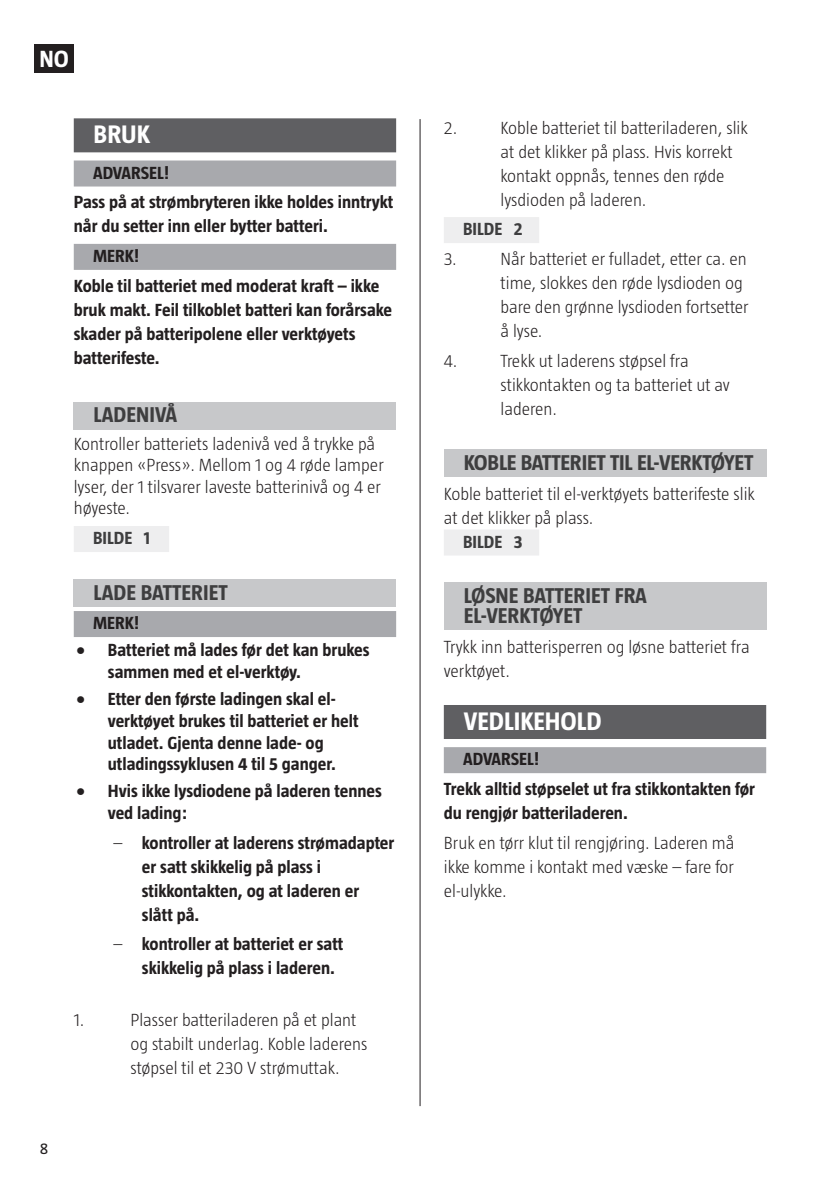
<style>
.page{position:relative;width:840px;height:1191px;background:#fff}
.page>*{position:absolute;margin:0;border:0;box-sizing:border-box;transform-origin:0 0}
.Rubrik{font:700 26px "Taz";color:#fff}
.t1{font:700 24px "Taz";color:#fff}
.Underrubrik{font:700 22px/20px "Taz";letter-spacing:-.01em;color:#3e3e3f}
.Brödtext{font:300 18px/24px "Taz";color:#231f20}
.Brödtext__VARNING__O{font:700 18px/24px "Taz";color:#231f20}
.t2{font:700 18px "Taz";color:#3e3e3f}
.VARNING__NO{font:700 18px "Taz";color:#231f20}
.OBS__NO{font:700 18px "Taz";color:#231f20}
.t3{font:16px "Taz";color:#231f20}
.s1{font-weight:300}
</style>
<div class="page">
<div style="left:35px;top:44px;width:39px;height:29px;background:#231f20"></div>
<hr style="left:419px;top:119px;width:1px;height:987px;background:#231f20">
<div style="left:443px;top:217px;width:96px;height:26px;background:#eeeeef"></div>
<div style="left:443px;top:449px;width:322px;height:28px;background:#c7c8ca"></div>
<div style="left:443px;top:529px;width:96px;height:26px;background:#eeeeef"></div>
<div style="left:443px;top:582px;width:322px;height:48px;background:#c7c8ca"></div>
<div style="left:443px;top:705px;width:322px;height:34px;background:#5f5f62"></div>
<div style="left:443px;top:747px;width:322px;height:26px;background:#a8a9ad"></div>
<div style="left:74px;top:118px;width:322px;height:34px;background:#5f5f62"></div>
<div style="left:74px;top:160px;width:322px;height:26px;background:#a8a9ad"></div>
<div style="left:74px;top:244px;width:322px;height:26px;background:#a8a9ad"></div>
<div style="left:74px;top:402px;width:322px;height:27px;background:#c7c8ca"></div>
<div style="left:74px;top:526px;width:95px;height:26px;background:#eeeeef"></div>
<div style="left:74px;top:579px;width:322px;height:28px;background:#c7c8ca"></div>
<div style="left:74px;top:611px;width:322px;height:26px;background:#a8a9ad"></div>
<h2 class="t1" style="left:39px;top:45px;width:31px">NO</h2>
<p class="Rubrik" style="left:94px;top:120px;width:58px">BRUK</p>
<p class="VARNING__NO" style="left:93px;top:162px;width:78px">ADVARSEL!</p>
<p class="Brödtext__VARNING__O" style="left:74px;top:190px;width:321px">Pass på at strømbryteren ikke holdes inntrykt når du setter inn eller bytter batteri.</p>
<p class="OBS__NO" style="left:93px;top:246px;width:48px">MERK!</p>
<p class="Brödtext__VARNING__O" style="left:74px;top:273px;width:320px">Koble til batteriet med moderat kraft – ikke bruk makt. Feil tilkoblet batteri kan forårsake skader på batteripolene eller verktøyets batterifeste.</p>
<p class="Underrubrik" style="left:94px;top:405px;width:85px">LADENIVÅ</p>
<p class="Brödtext" style="left:74px;top:432px;width:311px;line-height:21.6px">Kontroller batteriets ladenivå ved å trykke på knappen «Press». Mellom 1 og 4 røde lamper lyser, der 1 tilsvarer laveste batterinivå og 4 er høyeste.</p>
<p class="t2" style="left:93px;top:528px;width:59px">BILDE 1</p>
<p class="t3" style="left:40px;top:1139px;width:10px">8</p>
<p class="Underrubrik" style="left:94px;top:582px;width:135px">LADE BATTERIET</p>
<p class="OBS__NO" style="left:93px;top:613px;width:48px">MERK!</p>
<p class="Brödtext__VARNING__O" style="left:108px;top:639px;width:263px;line-height:21.6px;text-indent:-32px">• Batteriet må lades før det kan brukes sammen med et el-verktøy.</p>
<p class="Brödtext__VARNING__O" style="left:108px;top:688px;width:252px;line-height:21.6px;text-indent:-32px">• Etter den første ladingen skal el&shy;verktøyet brukes til batteriet er helt utladet. Gjenta denne lade- og utladingssyklusen 4 til 5 ganger.</p>
<p class="Brödtext__VARNING__O" style="left:108px;top:780px;width:275px;line-height:21.6px;text-indent:-32px">• Hvis ikke lysdiodene på laderen tennes ved lading:</p>
<p class="Brödtext__VARNING__O" style="left:142px;top:830px;width:254px;text-indent:-28px"><span class="s1">–</span> kontroller at laderens strømadapter er satt skikkelig på plass i stikkontakten, og at laderen er slått på.</p>
<p class="Brödtext__VARNING__O" style="left:142px;top:932px;width:203px;text-indent:-28px"><span class="s1">–</span> kontroller at batteriet er satt skikkelig på plass i laderen.</p>
<p class="Brödtext" style="left:74px;top:1007px;width:12px">1.</p>
<p class="Brödtext" style="left:130px;top:1007px;width:238px">Plasser batteriladeren på et plant og stabilt underlag. Koble laderens støpsel til et 230 V strømuttak.</p>
<p class="Brödtext" style="left:500px;top:115px;width:248px;text-indent:-57px">2. Koble batteriet til batteriladeren, slik at det klikker på plass. Hvis korrekt kontakt oppnås, tennes den røde lysdioden på laderen.</p>
<p class="t2" style="left:463px;top:219px;width:61px">BILDE 2</p>
<p class="Brödtext" style="left:443px;top:246px;width:14px">3.</p>
<p class="Brödtext" style="left:500px;top:246px;width:249px">Når batteriet er fulladet, etter ca. en time, slokkes den røde lysdioden og bare den grønne lysdioden fortsetter å lyse.</p>
<p class="Brödtext" style="left:500px;top:348px;width:231px;text-indent:-57px">4. Trekk ut laderens støpsel fra stikkontakten og ta batteriet ut av laderen.</p>
<p class="Underrubrik" style="left:463px;top:452px;width:291px">KOBLE BATTERIET TIL EL-VERKTØYET</p>
<p class="Brödtext" style="left:443px;top:481px;width:312px">Koble batteriet til el-verktøyets batterifeste slik at det klikker på plass.</p>
<p class="t2" style="left:463px;top:531px;width:61px">BILDE 3</p>
<p class="Underrubrik" style="left:463px;top:585px;width:185px">LØSNE BATTERIET FRA<br>EL-VERKTØYET</p>
<p class="Brödtext" style="left:443px;top:634px;width:307px">Trykk inn batterisperren og løsne batteriet fra verktøyet.</p>
<p class="Rubrik" style="left:463px;top:706px;width:140px">VEDLIKEHOLD</p>
<p class="VARNING__NO" style="left:463px;top:749px;width:78px">ADVARSEL!</p>
<p class="Brödtext__VARNING__O" style="left:443px;top:776px;width:312px">Trekk alltid støpselet ut fra stikkontakten før du rengjør batteriladeren.</p>
<p class="Brödtext" style="left:443px;top:830px;width:292px;text-align:justify">Bruk en tørr klut til rengjøring. Laderen må ikke komme i kontakt med væske – fare for el-ulykke.</p>
</div>
